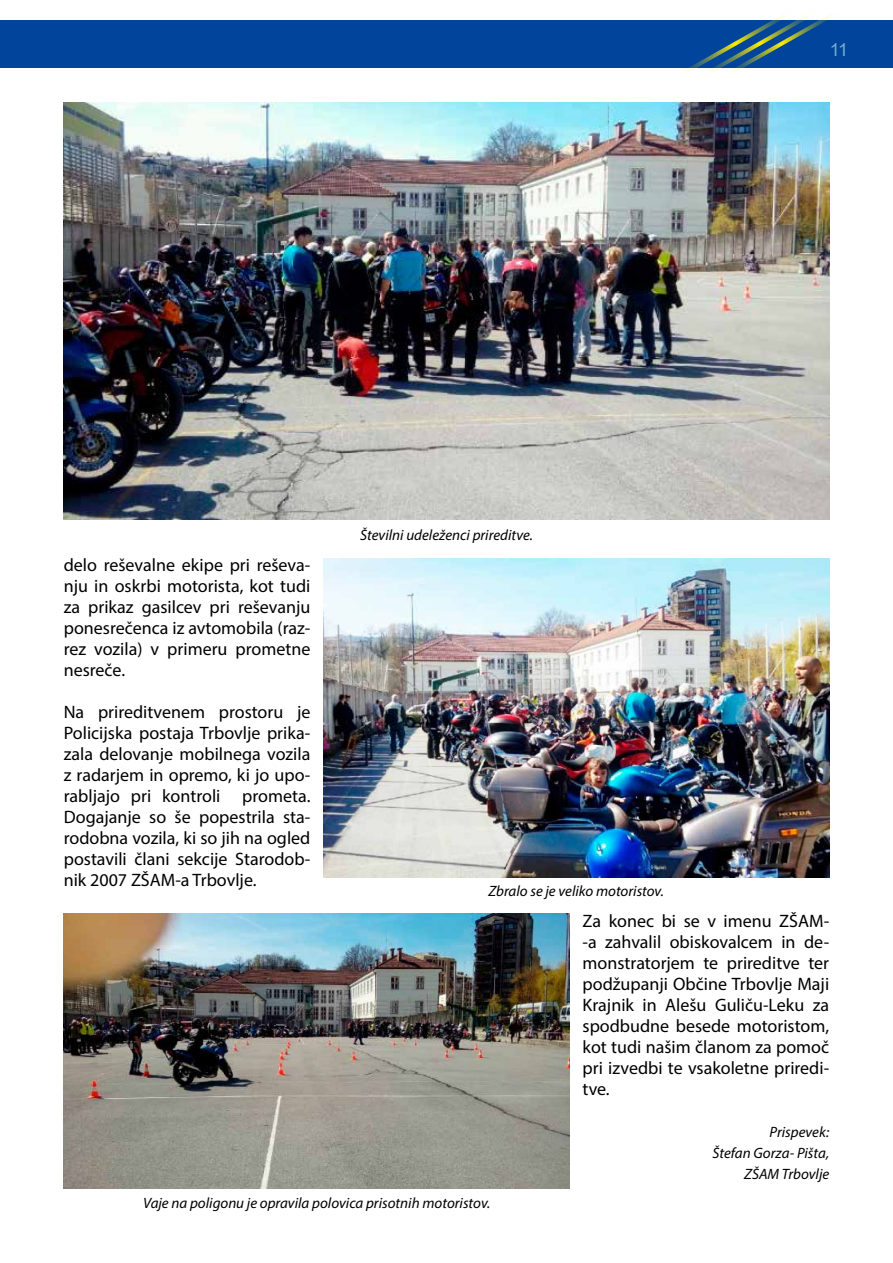
<style>
.page{position:relative;width:893px;height:1263px;background:#fff}
.page>*{position:absolute;margin:0;border:0;box-sizing:border-box;transform-origin:0 0}
.t1{font:18px/21px "Myriad Pro";color:#000;text-align:justify}
.t2{font:18px "Arial";color:#a5daeb}
.t3{font:italic 15px/21px "Myriad Pro";color:#000;text-align:right}
</style>
<div class="page">
<div style="left:0;top:20px;width:893px;height:48px;background:#00459b"></div>
<svg style="left:684px;top:14px;width:148px;height:59px"></svg>
<img style="left:64px;top:102px;width:765px;height:417px">
<img style="left:323px;top:559px;width:506px;height:319px">
<img style="left:64px;top:913px;width:506px;height:275px">
<p class="t2" style="left:830px;top:37px;width:20px">11</p>
<p class="t1" style="left:64px;top:554px;width:248px">delo reševalne ekipe pri reševa&shy;nju in oskrbi motorista, kot tudi za prikaz gasilcev pri reševanju ponesrečenca iz avtomobila (raz&shy;rez vozila) v primeru prometne nesreče.</p>
<p class="t1" style="left:64px;top:701px;width:248px">Na prireditvenem prostoru je Policijska postaja Trbovlje prika&shy;zala delovanje mobilnega vozila z radarjem in opremo, ki jo upo&shy;rabljajo pri kontroli prometa.<br>Dogajanje so še popestrila sta&shy;rodobna vozila, ki so jih na ogled postavili člani sekcije Starodob&shy;nik 2007 ZŠAM-a Trbovlje.</p>
<p class="t3" style="left:360px;top:524px;width:174px">Številni udeleženci prireditve.</p>
<p class="t3" style="left:488px;top:880px;width:177px">Zbralo se je veliko motoristov.</p>
<p class="t1" style="left:583px;top:910px;width:248px">Za konec bi se v imenu ZŠAM--a zahvalil obiskovalcem in de&shy;monstratorjem te prireditve ter podžupanji Občine Trbovlje Maji Krajnik in Alešu Guliču-Leku za spodbudne besede motoristom, kot tudi našim članom za pomoč pri izvedbi te vsakoletne priredi&shy;tve.</p>
<p class="t3" style="left:712px;top:1121px;width:118px">Prispevek:<br>Štefan Gorza- Pišta,<br>ZŠAM Trbovlje</p>
<p class="t3" style="left:143px;top:1192px;width:349px">Vaje na poligonu je opravila polovica prisotnih motoristov.</p>
</div>
